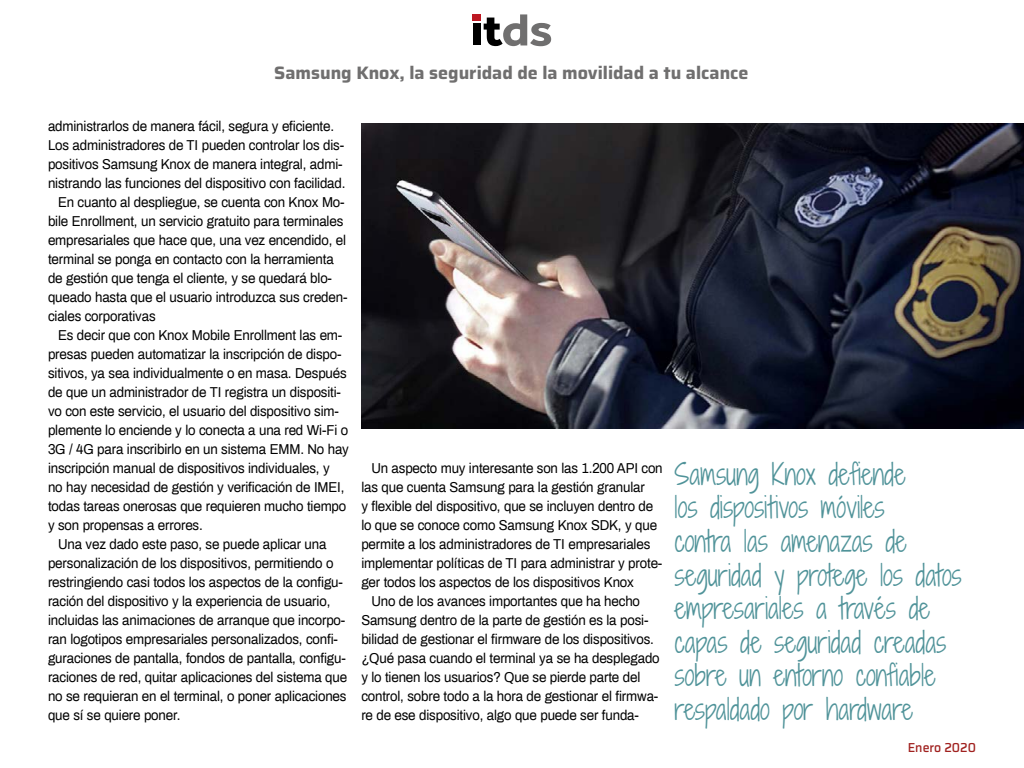
<style>
.page{position:relative;width:1024px;height:768px;background:#fff}
.page>*{position:absolute;margin:0;border:0;box-sizing:border-box;transform-origin:0 0}
.t1{font:28px/33.6px "Shadows Into Light Two";color:#509399;scale:.9 1}
.t2{font:700 18px "Saira";color:#706f6f}
.t3{font:14px "Archivo";letter-spacing:-.01em;color:#000;scale:.95 1}
.t4{font:500 13px "Saira";color:#a0211f;scale:.95 1}
</style>
<div class="page">
<div style="left:473px;top:15px;width:8px;height:6px;background:#bd1822"></div>
<div style="left:473px;top:24px;width:8px;height:21px;background:#000"></div>
<svg style="left:484px;top:14px;width:67px;height:32px"></svg>
<img style="left:361px;top:124px;width:663px;height:305px">
<p class="t2" style="left:274px;top:59px;width:476px">Samsung Knox, la seguridad de la movilidad a tu alcance</p>
<p class="t3" style="left:48px;top:117px;width:303px">administrarlos de manera fácil, segura y eficiente.</p>
<p class="t3" style="left:48px;top:136px;width:313px">Los administradores de TI pueden controlar los dis-</p>
<p class="t3" style="left:48px;top:155px;width:312px">positivos Samsung Knox de manera integral, admi-</p>
<p class="t3" style="left:48px;top:174px;width:315px">nistrando las funciones del dispositivo con facilidad.</p>
<p class="t3" style="left:58px;top:193px;width:303px">En cuanto al despliegue, se cuenta con Knox Mo-</p>
<p class="t3" style="left:48px;top:212px;width:312px">bile Enrollment, un servicio gratuito para terminales</p>
<p class="t3" style="left:48px;top:231px;width:315px">empresariales que hace que, una vez encendido, el</p>
<p class="t3" style="left:48px;top:250px;width:302px">terminal se ponga en contacto con la herramienta</p>
<p class="t3" style="left:48px;top:269px;width:300px">de gestión que tenga el cliente, y se quedará blo-</p>
<p class="t3" style="left:48px;top:288px;width:317px">queado hasta que el usuario introduzca sus creden-</p>
<p class="t3" style="left:48px;top:307px;width:115px">ciales corporativas</p>
<p class="t3" style="left:58px;top:326px;width:301px">Es decir que con Knox Mobile Enrollment las em-</p>
<p class="t3" style="left:48px;top:345px;width:311px">presas pueden automatizar la inscripción de dispo-</p>
<p class="t3" style="left:48px;top:364px;width:316px">sitivos, ya sea individualmente o en masa. Después</p>
<p class="t3" style="left:48px;top:383px;width:310px">de que un administrador de TI registra un dispositi-</p>
<p class="t3" style="left:48px;top:402px;width:308px">vo con este servicio, el usuario del dispositivo sim-</p>
<p class="t3" style="left:48px;top:421px;width:317px">plemente lo enciende y lo conecta a una red Wi-Fi o</p>
<p class="t3" style="left:48px;top:440px;width:318px">3G / 4G para inscribirlo en un sistema EMM. No hay</p>
<p class="t3" style="left:48px;top:459px;width:298px">inscripción manual de dispositivos individuales, y</p>
<p class="t3" style="left:48px;top:478px;width:314px">no hay necesidad de gestión y verificación de IMEI,</p>
<p class="t3" style="left:48px;top:497px;width:316px">todas tareas onerosas que requieren mucho tiempo</p>
<p class="t3" style="left:48px;top:515px;width:165px">y son propensas a errores.</p>
<p class="t3" style="left:58px;top:534px;width:284px">Una vez dado este paso, se puede aplicar una</p>
<p class="t3" style="left:48px;top:553px;width:302px">personalización de los dispositivos, permitiendo o</p>
<p class="t3" style="left:48px;top:572px;width:312px">restringiendo casi todos los aspectos de la configu-</p>
<p class="t3" style="left:48px;top:592px;width:299px">ración del dispositivo y la experiencia de usuario,</p>
<p class="t3" style="left:48px;top:611px;width:314px">incluidas las animaciones de arranque que incorpo-</p>
<p class="t3" style="left:48px;top:630px;width:307px">ran logotipos empresariales personalizados, confi-</p>
<p class="t3" style="left:48px;top:649px;width:315px">guraciones de pantalla, fondos de pantalla, configu-</p>
<p class="t3" style="left:48px;top:668px;width:316px">raciones de red, quitar aplicaciones del sistema que</p>
<p class="t3" style="left:48px;top:687px;width:316px">no se requieran en el terminal, o poner aplicaciones</p>
<p class="t3" style="left:48px;top:706px;width:141px">que sí se quiere poner.</p>
<h1 class="t1" style="left:675px;top:457px;width:321px">Samsung Knox defiende<br>los dispositivos móviles<br>contra las amenazas de seguridad y protege los datos empresariales a través de capas de seguridad creadas sobre un entorno confiable respaldado por hardware</h1>
<p class="t3" style="left:371px;top:459px;width:308px">Un aspecto muy interesante son las 1.200 API con</p>
<p class="t3" style="left:361px;top:478px;width:300px">las que cuenta Samsung para la gestión granular</p>
<p class="t3" style="left:361px;top:496px;width:309px">y flexible del dispositivo, que se incluyen dentro de</p>
<p class="t3" style="left:361px;top:515px;width:313px">lo que se conoce como Samsung Knox SDK, y que</p>
<p class="t3" style="left:361px;top:534px;width:306px">permite a los administradores de TI empresariales</p>
<p class="t3" style="left:361px;top:553px;width:318px">implementar políticas de TI para administrar y prote-</p>
<p class="t3" style="left:361px;top:573px;width:288px">ger todos los aspectos de los dispositivos Knox</p>
<p class="t3" style="left:371px;top:592px;width:284px">Uno de los avances importantes que ha hecho</p>
<p class="t3" style="left:361px;top:611px;width:304px">Samsung dentro de la parte de gestión es la posi-</p>
<p class="t3" style="left:361px;top:630px;width:309px">bilidad de gestionar el firmware de los dispositivos.</p>
<p class="t3" style="left:361px;top:649px;width:316px">¿Qué pasa cuando el terminal ya se ha desplegado</p>
<p class="t3" style="left:361px;top:668px;width:295px">y lo tienen los usuarios? Que se pierde parte del</p>
<p class="t3" style="left:361px;top:687px;width:314px">control, sobre todo a la hora de gestionar el firmwa-</p>
<p class="t3" style="left:361px;top:706px;width:294px">re de ese dispositivo, algo que puede ser funda-</p>
<p class="t4" style="left:908px;top:738px;width:73px">Enero 2020</p>
</div>
